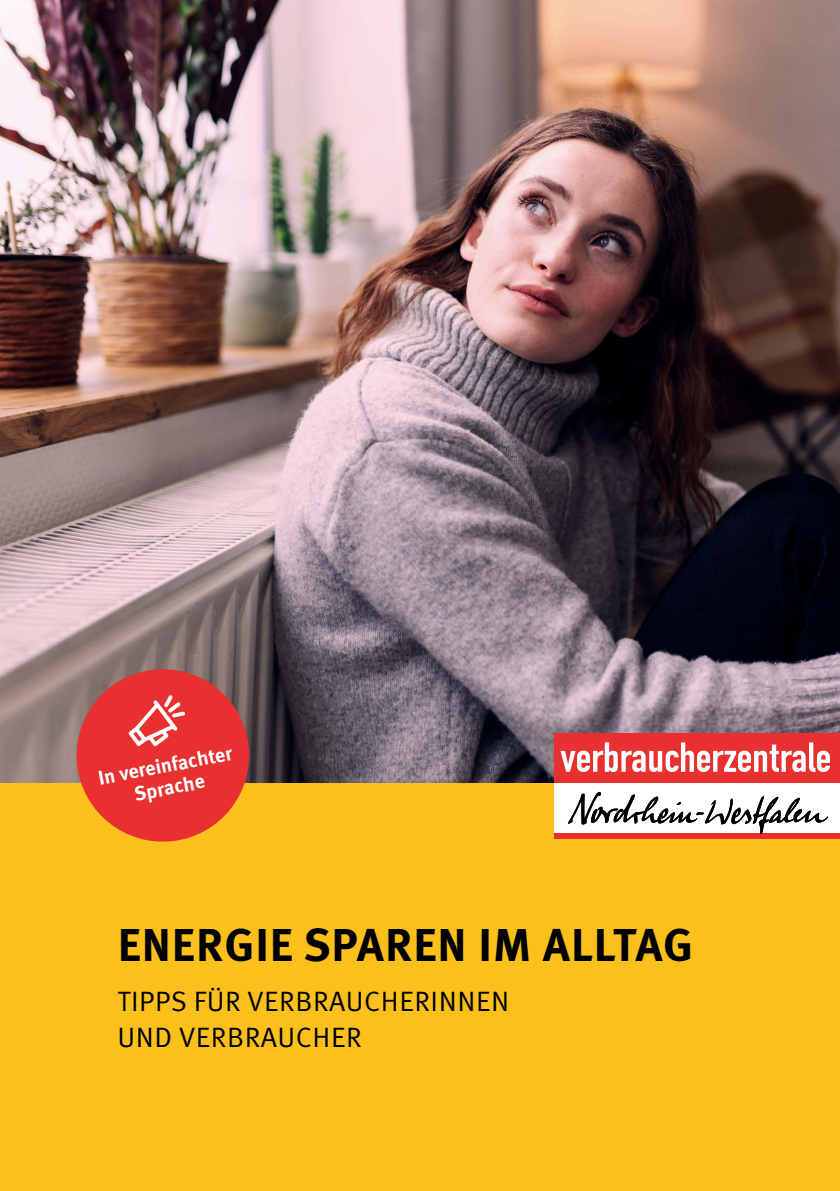
<style>
.page{position:relative;width:840px;height:1191px;background:#fff}
.page>*{position:absolute;margin:0;border:0;box-sizing:border-box;transform-origin:0 0}
.t1{font:700 46px "Meta Pro";letter-spacing:.02em;color:#000}
.t2{font:28px/36px "Meta Pro Norm";letter-spacing:.02em;color:#000}
.t3{font:700 20px/22.4px "Meta Pro";color:#fff;text-align:center}
</style>
<div class="page">
<img style="left:0;top:0;width:839px;height:783px">
<div style="left:0;top:783px;width:839px;height:408px;background:#fcc01c"></div>
<svg style="left:66px;top:659px;width:193px;height:183px;background:#d3533d"></svg>
<div style="left:553px;top:733px;width:286px;height:50px;background:#e7302f"></div>
<svg style="left:560px;top:742px;width:269px;height:30px"></svg>
<div style="left:553px;top:783px;width:286px;height:50px;background:#fff"></div>
<div style="left:553px;top:833px;width:286px;height:5px;background:#e7302f"></div>
<svg style="left:568px;top:792px;width:259px;height:42px"></svg>
<p class="t3" style="left:96px;top:766px;width:138px;rotate:-11deg">In vereinfachter<br>Sprache</p>
<h1 class="t1" style="left:118px;top:909px;width:576px">ENERGIE SPAREN IM ALLTAG</h1>
<p class="t2" style="left:117px;top:981px;width:393px">TIPPS FÜR VERBRAUCHERINNEN<br>UND VERBRAUCHER</p>
</div>
